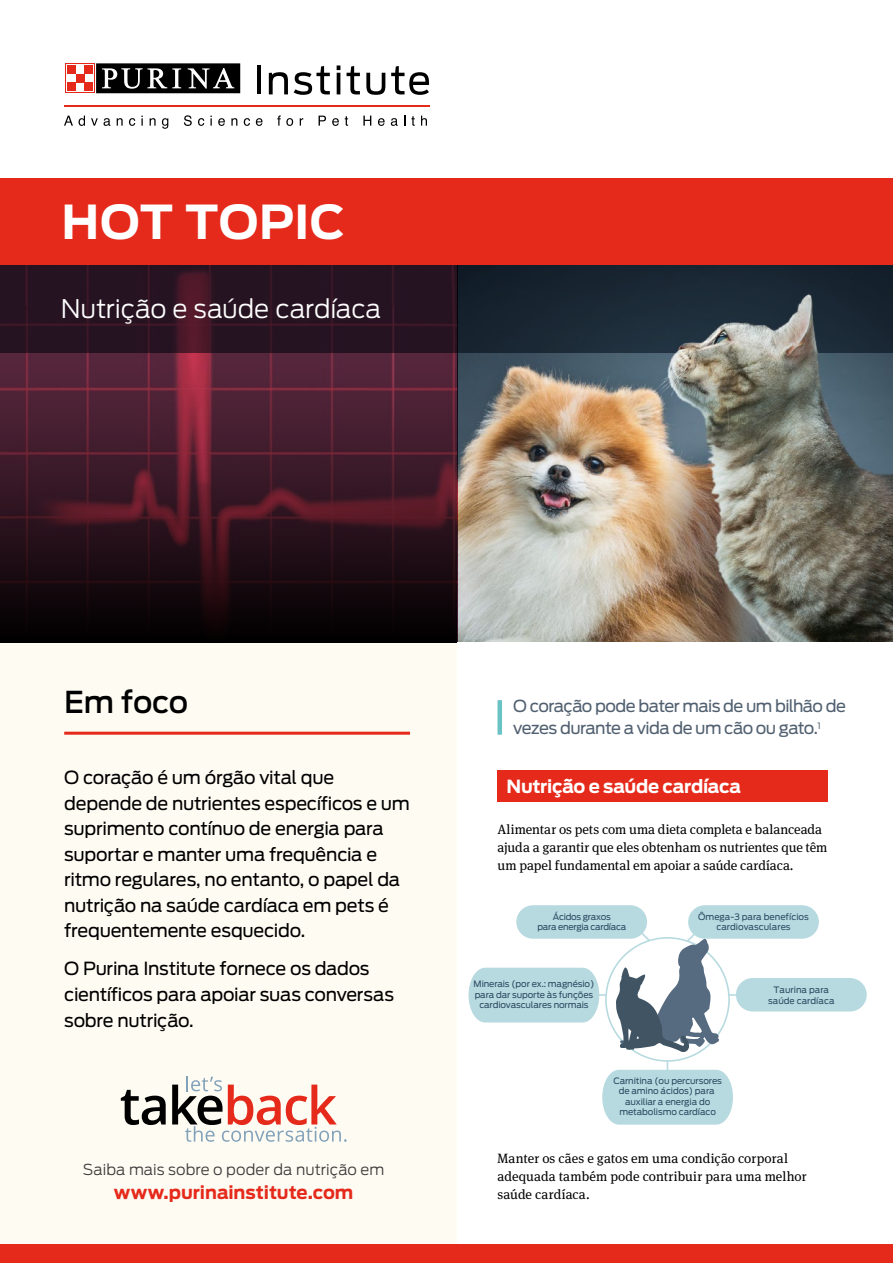
<style>
.page{position:relative;width:893px;height:1263px;background:#fff}
.page>*{position:absolute;margin:0;border:0;box-sizing:border-box;transform-origin:0 0}
.t1{font:700 46.5px "Antenna";letter-spacing:.01em;color:#fff}
.t2{font:500 30px "Antenna";letter-spacing:-.01em;color:#000}
.t3{font:300 25.5px "Antenna";letter-spacing:-.01em;color:#fff}
.t4{font:18px/25.5px "Antenna";letter-spacing:-.015em;color:#000}
.t5{font:700 18px "Antenna";letter-spacing:-.005em;color:#e52a1b}
.t6{font:700 18px "Antenna";letter-spacing:-.02em;color:#fff}
.t7{font:16.5px/22.5px "Antenna";letter-spacing:-.035em;color:#516070}
.t8{font:300 15px "Antenna";letter-spacing:.005em;color:#3c3c3b}
.t9{font:13.5px/18px "Meta Serif Pro";color:#000}
.t10{font:8.7px/10.5px "Antenna";letter-spacing:-.01em;color:#2d4963;text-align:center}
.t11{font:8.7px/10.5px "Antenna";letter-spacing:-.03em;color:#2d4963;text-align:center}
</style>
<div class="page">
<div style="left:0;top:642px;width:457px;height:621px;background:#fefbf3"></div>
<hr style="left:64px;top:732px;width:346px;height:3px;background:#e52a1b">
<div style="left:0;top:1245px;width:893px;height:18px;background:#e52a1b"></div>
<svg style="left:0;top:265px;width:457px;height:88px;background:#2a1321"></svg>
<div style="left:497px;top:770px;width:331px;height:32px;background:#e52a1b"></div>
<hr style="left:64px;top:105px;width:365px;height:1px;background:#e52a1b">
<hr style="left:257px;top:65px;width:3px;height:29px;background:#000">
<svg style="left:269px;top:72px;width:19px;height:22px"></svg>
<svg style="left:294px;top:66px;width:36px;height:29px"></svg>
<hr style="left:337px;top:73px;width:3px;height:21px;background:#000">
<svg style="left:337px;top:65px;width:3px;height:5px"></svg>
<svg style="left:347px;top:66px;width:13px;height:28px"></svg>
<svg style="left:366px;top:73px;width:19px;height:22px"></svg>
<svg style="left:391px;top:66px;width:38px;height:29px"></svg>
<svg style="left:64px;top:116px;width:9px;height:10px"></svg>
<svg style="left:79px;top:116px;width:6px;height:10px"></svg>
<svg style="left:91px;top:118px;width:7px;height:8px"></svg>
<svg style="left:104px;top:118px;width:6px;height:8px"></svg>
<svg style="left:117px;top:118px;width:6px;height:8px"></svg>
<svg style="left:129px;top:118px;width:6px;height:8px"></svg>
<svg style="left:141px;top:116px;width:2px;height:10px"></svg>
<svg style="left:150px;top:118px;width:6px;height:8px"></svg>
<svg style="left:162px;top:118px;width:6px;height:11px"></svg>
<svg style="left:184px;top:115px;width:8px;height:11px"></svg>
<svg style="left:198px;top:118px;width:6px;height:8px"></svg>
<svg style="left:210px;top:116px;width:2px;height:10px"></svg>
<svg style="left:218px;top:118px;width:7px;height:8px"></svg>
<svg style="left:231px;top:118px;width:6px;height:8px"></svg>
<svg style="left:244px;top:118px;width:6px;height:8px"></svg>
<svg style="left:256px;top:118px;width:6px;height:8px"></svg>
<svg style="left:277px;top:115px;width:16px;height:11px"></svg>
<svg style="left:300px;top:118px;width:3px;height:8px"></svg>
<svg style="left:319px;top:116px;width:7px;height:10px"></svg>
<svg style="left:332px;top:118px;width:7px;height:8px"></svg>
<svg style="left:345px;top:116px;width:3px;height:10px"></svg>
<svg style="left:363px;top:116px;width:8px;height:10px"></svg>
<svg style="left:378px;top:118px;width:7px;height:8px"></svg>
<svg style="left:391px;top:118px;width:7px;height:8px"></svg>
<svg style="left:411px;top:116px;width:4px;height:10px"></svg>
<svg style="left:421px;top:116px;width:6px;height:10px"></svg>
<svg style="left:96px;top:63px;width:145px;height:31px"></svg>
<div style="left:65px;top:63px;width:30px;height:30px;background:#e52a1b"></div>
<div style="left:96px;top:63px;width:144px;height:30px;background:#000"></div>
<svg style="left:102px;top:68px;width:79px;height:21px"></svg>
<svg style="left:188px;top:68px;width:46px;height:21px"></svg>
<div style="left:66px;top:64px;width:28px;height:28px;background:#fff"></div>
<div style="left:67px;top:83px;width:9px;height:8px;background:#e52a1b"></div>
<div style="left:84px;top:83px;width:9px;height:8px;background:#e52a1b"></div>
<div style="left:76px;top:74px;width:8px;height:9px;background:#e52a1b"></div>
<div style="left:67px;top:66px;width:9px;height:8px;background:#e52a1b"></div>
<div style="left:84px;top:66px;width:9px;height:8px;background:#e52a1b"></div>
<div style="left:497px;top:700px;width:5px;height:35px;background:#69c3c4"></div>
<svg style="left:0;top:353px;width:457px;height:289px;background:#381622"></svg>
<div style="left:0;top:179px;width:893px;height:86px;background:#e52a1b"></div>
<img style="left:457px;top:265px;width:436px;height:377px">
<hr style="left:596px;top:994px;width:143px;height:2px;background:#b6dadf">
<div style="left:516px;top:905px;width:131px;height:34px;background:#b6dadf;border-radius:17px"></div>
<div style="left:688px;top:905px;width:131px;height:34px;background:#b6dadf;border-radius:17px"></div>
<div style="left:736px;top:978px;width:131px;height:33px;background:#b6dadf;border-radius:17px"></div>
<svg style="left:468px;top:920px;width:265px;height:204px"></svg>
<svg style="left:121px;top:1090px;width:45px;height:35px"></svg>
<svg style="left:172px;top:1076px;width:175px;height:66px"></svg>
<h1 class="t1" style="left:62px;top:194px;width:285px">HOT TOPIC</h1>
<h3 class="t3" style="left:61px;top:294px;width:322px">Nutrição e saúde cardíaca</h3>
<h2 class="t2" style="left:64px;top:685px;width:126px">Em foco</h2>
<p class="t4" style="left:64px;top:765px;width:347px">O coração é um órgão vital que depende de nutrientes específicos e um suprimento contínuo de energia para suportar e manter uma frequência e ritmo regulares, no entanto, o papel da nutrição na saúde cardíaca em pets é frequentemente esquecido.</p>
<p class="t4" style="left:64px;top:956px;width:331px">O Purina Institute fornece os dados científicos para apoiar suas conversas sobre nutrição.</p>
<p class="t8" style="left:83px;top:1160px;width:303px">Saiba mais sobre o poder da nutrição em</p>
<p class="t5" style="left:114px;top:1181px;width:241px">www.purinainstitute.com</p>
<p class="t7" style="left:513px;top:694px;width:334px">O coração pode bater mais de um bilhão de vezes durante a vida de um cão ou gato.<sup>1</sup></p>
<p class="t6" style="left:507px;top:776px;width:236px">Nutrição e saúde cardíaca</p>
<p class="t9" style="left:497px;top:819px;width:331px">Alimentar os pets com uma dieta completa e balanceada ajuda a garantir que eles obtenham os nutrientes que têm um papel fundamental em apoiar a saúde cardíaca.</p>
<p class="t11" style="left:537px;top:911px;width:90px">Ácidos graxos<br>para energia cardíaca</p>
<p class="t10" style="left:698px;top:911px;width:112px">Ômega-3 para benefícios cardiovasculares</p>
<p class="t10" style="left:474px;top:979px;width:122px">Minerais (por ex.: magnésio) para dar suporte às funções cardiovasculares normais</p>
<p class="t10" style="left:768px;top:985px;width:68px">Taurina para saúde cardíaca</p>
<p class="t10" style="left:613px;top:1075px;width:110px">Carnitina (ou percursores de amino ácidos) para auxiliar a energia do metabolismo cardíaco</p>
<p class="t9" style="left:497px;top:1148px;width:311px">Manter os cães e gatos em uma condição corporal adequada também pode contribuir para uma melhor saúde cardíaca.</p>
</div>
